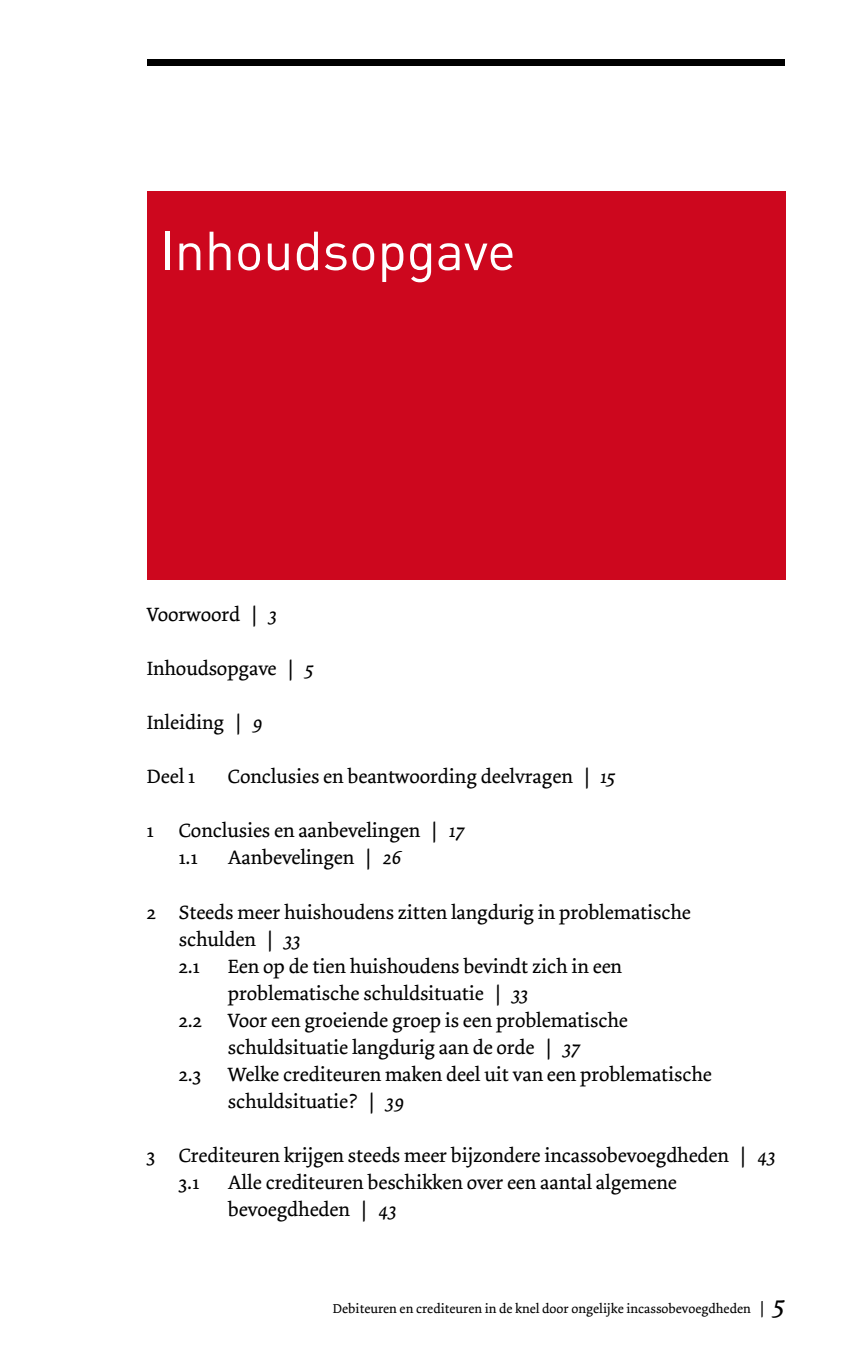
<style>
.page{position:relative;width:862px;height:1372px;background:#fff}
.page>*{position:absolute;margin:0;border:0;box-sizing:border-box;transform-origin:0 0}
.t1{font:54px "DIN";letter-spacing:-.005em;color:#fff}
.t2{font:20.25px/27px "Dolly";letter-spacing:-.005em;color:#000}
.t3{font:13.5px "Dolly";color:#000}
.s1{font-style:italic}
.s2{font-size:15.75px}
.s3{font-style:italic;font-size:27px}
</style>
<div class="page">
<div style="left:772px;top:59px;width:12px;height:7px;background:#000"></div>
<div style="left:147px;top:59px;width:625px;height:7px;background:#000"></div>
<div style="left:147px;top:191px;width:637px;height:388px;background:#cd071e"></div>
<h1 class="t1" style="left:159px;top:217px;width:357px">Inhoudsopgave</h1>
<p class="t2" style="left:147px;top:601px;width:131px">Voorwoord | <span class="s1">3</span></p>
<p class="t2" style="left:147px;top:655px;width:169px">Inhoudsopgave | <span class="s1">5</span></p>
<p class="t2" style="left:147px;top:709px;width:117px">Inleiding | <span class="s1">9</span></p>
<p class="t2" style="left:147px;top:763px;width:50px">Deel 1</p>
<p class="t2" style="left:228px;top:763px;width:389px">Conclusies en beantwoording deelvragen | <span class="s1">15</span></p>
<p class="t2" style="left:179px;top:817px;width:287px;text-indent:-32px">1 Conclusies en aanbevelingen | <span class="s1">17<br></span>1.1</p>
<p class="t2" style="left:228px;top:844px;width:175px">Aanbevelingen | <span class="s1">26</span></p>
<p class="t2" style="left:179px;top:898px;width:513px;text-indent:-32px">2 Steeds meer huishoudens zitten langdurig in problematische schulden | <span class="s1">33<br></span>2.1</p>
<p class="t2" style="left:228px;top:952px;width:395px">Een op de tien huishoudens bevindt zich in een problematische schuldsituatie | <span class="s1">33</span></p>
<p class="t2" style="left:179px;top:1006px;width:25px">2.2</p>
<p class="t2" style="left:228px;top:1006px;width:401px">Voor een groeiende groep is een problematische schuldsituatie langdurig aan de orde | <span class="s1">37</span></p>
<p class="t2" style="left:179px;top:1060px;width:24px">2.3</p>
<p class="t2" style="left:228px;top:1060px;width:485px">Welke crediteuren maken deel uit van een problematische schuldsituatie? | <span class="s1">39</span></p>
<p class="t2" style="left:179px;top:1141px;width:598px;text-indent:-32px">3 Crediteuren krijgen steeds meer bijzondere incassobevoegdheden | <span class="s1">43<br></span>3.1</p>
<p class="t2" style="left:228px;top:1168px;width:450px">Alle crediteuren beschikken over een aantal algemene bevoegdheden | <span class="s1">43</span></p>
<p class="t3" style="left:333px;top:1300px;width:453px">Debiteuren en crediteuren in de knel door ongelijke incassobevoegdheden <span class="s2">|</span> <span class="s3">5</span></p>
</div>
